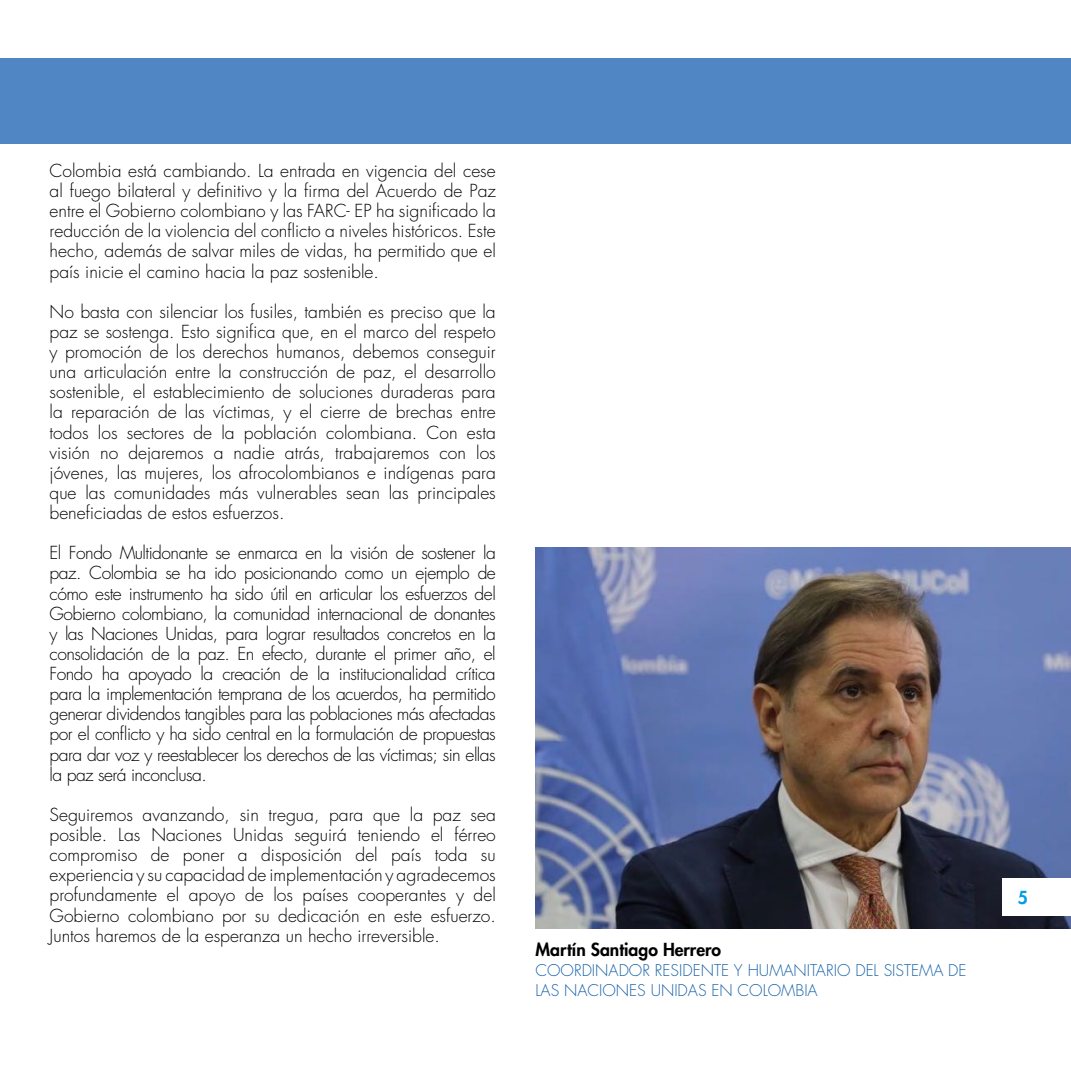
<style>
.page{position:relative;width:1071px;height:1071px;background:#fff}
.page>*{position:absolute;margin:0;border:0;box-sizing:border-box;transform-origin:0 0}
.t1{font:300 17.5px/20.1px "Futura Std";color:#000;text-align:justify}
.t2{font:800 17.5px "Futura Std";color:#000}
.t3{font:800 17.5px "Futura Std";color:#009fe3}
.t4{font:300 15.75px/20.1px "Futura Std";color:#1964a9}
</style>
<div class="page">
<img style="left:536px;top:548px;width:535px;height:380px">
<div style="left:0;top:58px;width:1071px;height:86px;background:#5186c5"></div>
<div style="left:1003px;top:878px;width:68px;height:38px;background:#fff"></div>
<p class="t1" style="left:50px;top:161px;width:448px">Colombia está cambiando. La entrada en vigencia del cese al fuego bilateral y definitivo y la firma del Acuerdo de Paz entre el Gobierno colombiano y las FARC- EP ha significado la reducción de la violencia del conflicto a niveles históricos. Este hecho, además de salvar miles de vidas, ha permitido que el país inicie el camino hacia la paz sostenible.</p>
<p class="t1" style="left:50px;top:302px;width:448px">No basta con silenciar los fusiles, también es preciso que la paz se sostenga. Esto significa que, en el marco del respeto y promoción de los derechos humanos, debemos conseguir una articulación entre la construcción de paz, el desarrollo sostenible, el establecimiento de soluciones duraderas para la reparación de las víctimas, y el cierre de brechas entre todos los sectores de la población colombiana. Con esta visión no dejaremos a nadie atrás, trabajaremos con los jóvenes, las mujeres, los afrocolombianos e indígenas para que las comunidades más vulnerables sean las principales beneficiadas de estos esfuerzos.</p>
<p class="t1" style="left:50px;top:543px;width:448px">El Fondo Multidonante se enmarca en la visión de sostener la paz. Colombia se ha ido posicionando como un ejemplo de cómo este instrumento ha sido útil en articular los esfuerzos del Gobierno colombiano, la comunidad internacional de donantes y las Naciones Unidas, para lograr resultados concretos en la consolidación de la paz. En efecto, durante el primer año, el Fondo ha apoyado la creación de la institucionalidad crítica para la implementación temprana de los acuerdos, ha permitido generar dividendos tangibles para las poblaciones más afectadas por el conflicto y ha sido central en la formulación de propuestas para dar voz y reestablecer los derechos de las víctimas; sin ellas la paz será inconclusa.</p>
<p class="t1" style="left:50px;top:805px;width:448px">Seguiremos avanzando, sin tregua, para que la paz sea posible. Las Naciones Unidas seguirá teniendo el férreo compromiso de poner a disposición del país toda su experiencia y su capacidad de implementación y agradecemos profundamente el apoyo de los países cooperantes y del Gobierno colombiano por su dedicación en este esfuerzo.<br>Juntos haremos de la esperanza un hecho irreversible.</p>
<p class="t2" style="left:536px;top:938px;width:187px">Martín Santiago Herrero</p>
<p class="t4" style="left:536px;top:961px;width:433px">COORDINADOR RESIDENTE Y HUMANITARIO DEL SISTEMA DE<br>LAS NACIONES UNIDAS EN COLOMBIA</p>
<p class="t3" style="left:1018px;top:887px;width:12px">5</p>
</div>
